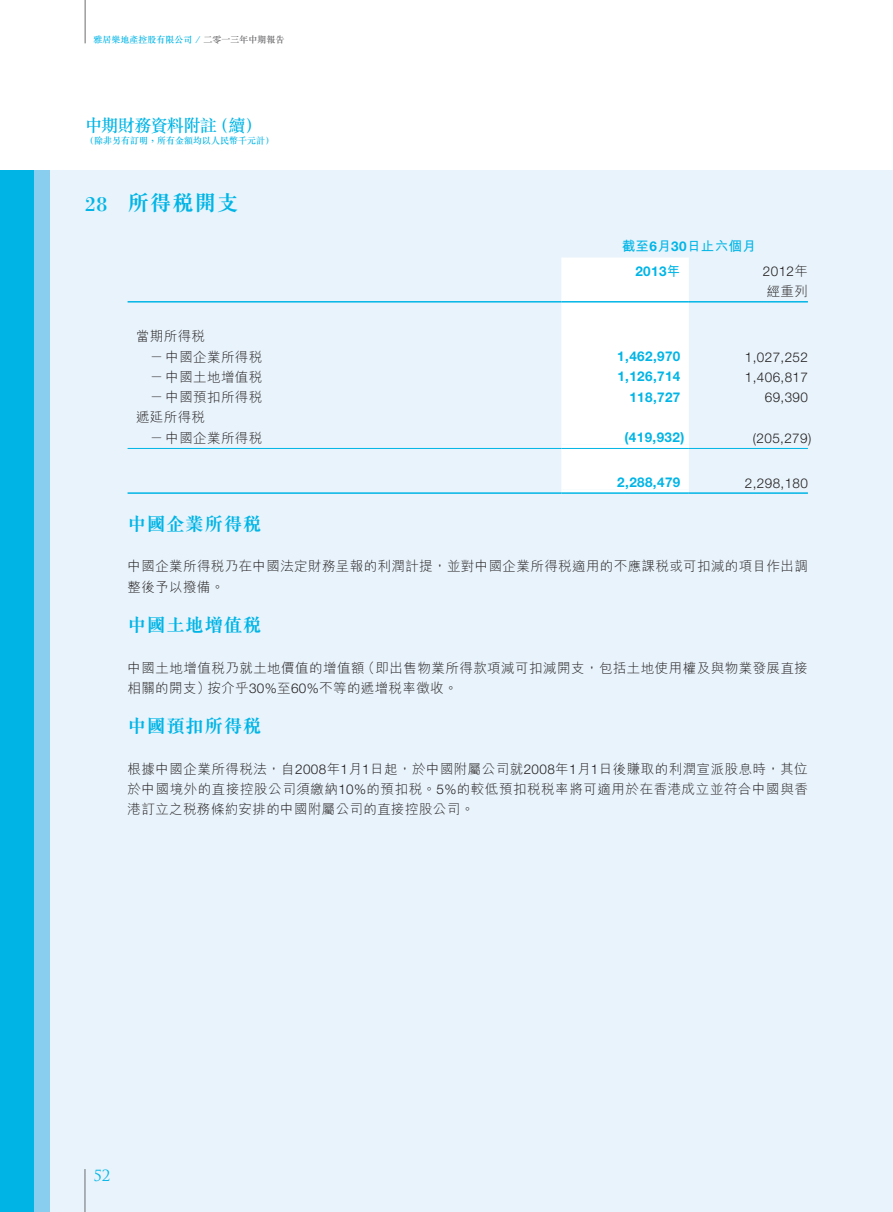
<style>
.page{position:relative;width:893px;height:1212px;background:#fff}
.page>*{position:absolute;margin:0;border:0;box-sizing:border-box;transform-origin:0 0}
.t1{font:700 21.75px "M Sung HK";letter-spacing:.025em;color:#00b5e6}
.t2{font:700 18.75px "M Sung HK";letter-spacing:.025em;color:#00b5e6}
.t3{font:500 17.25px "M Sung HK";letter-spacing:-.05em;color:#00b5e6}
.t4{font:15px "Trajan Pro";color:#00b5e6}
.t5{font:300 13.5px/20.2px "M Hei HK";letter-spacing:.03em;color:#231f20}
.t6{font:700 13.5px "Helvetica Neue LT Std";letter-spacing:.03em;color:#00b5e6}
.t7{font:300 13.5px "Helvetica Neue LT Std";letter-spacing:.03em;color:#231f20}
.t8{font:700 13.5px "M Hei HK";letter-spacing:.03em;color:#00b5e6}
.t9{font:500 9px "M Sung HK";color:#00b5e6}
.s1{font-family:"Trajan Pro";font-weight:400}
.s2{color:#636366}
.s3{font-family:"Bodoni Std";font-weight:400}
.s4{font-family:"Helvetica Neue LT Std"}
.s5{font-family:"M Hei HK"}
</style>
<div class="page">
<hr style="left:85px;top:0;width:1px;height:43px;background:#6c6d70">
<div style="left:49px;top:170px;width:844px;height:1042px;background:#e8f3fb"></div>
<div style="left:34px;top:170px;width:15px;height:1042px;background:#89ceef"></div>
<div style="left:0;top:170px;width:34px;height:1042px;background:#00b5e6"></div>
<div style="left:561px;top:258px;width:128px;height:234px;background:#fff"></div>
<hr style="left:128px;top:301px;width:433px;height:2px;background:#00b5e6">
<hr style="left:561px;top:301px;width:128px;height:2px;background:#00b5e6">
<hr style="left:689px;top:301px;width:119px;height:2px;background:#00b5e6">
<hr style="left:128px;top:448px;width:433px;height:1px;background:#00b5e6">
<hr style="left:561px;top:448px;width:128px;height:1px;background:#00b5e6">
<hr style="left:689px;top:448px;width:119px;height:1px;background:#00b5e6">
<hr style="left:128px;top:492px;width:433px;height:2px;background:#00b5e6">
<hr style="left:561px;top:492px;width:128px;height:2px;background:#00b5e6">
<hr style="left:689px;top:492px;width:119px;height:2px;background:#00b5e6">
<hr style="left:85px;top:1169px;width:1px;height:43px;background:#6c6d70">
<p class="t9" style="left:94px;top:34px;width:192px">雅居樂地產控股有限公司 <span class="s1">/</span> <span class="s2">二零一三年中期報告</span></p>
<p class="t3" style="left:85px;top:113px;width:178px">中期財務資料附註（續）</p>
<p class="t9" style="left:85px;top:135px;width:191px">（除非另有訂明，所有金額均以人民幣千元計）</p>
<h1 class="t1" style="left:85px;top:188px;width:155px"><span class="s3">28</span> 所得稅開支</h1>
<p class="t5" style="left:150px;top:326px;width:114px;text-indent:-14px">當期所得稅<br>－中國企業所得稅</p>
<p class="t8" style="left:622px;top:236px;width:136px">截至<span class="s4">6</span>月<span class="s4">30</span>日止六個月</p>
<p class="t6" style="left:635px;top:263px;width:47px">2013<span class="s5">年</span></p>
<p class="t7" style="left:763px;top:263px;width:47px">2012<span class="s5">年</span></p>
<p class="t5" style="left:767px;top:281px;width:43px">經重列</p>
<p class="t6" style="left:617px;top:348px;width:65px">1,462,970</p>
<p class="t7" style="left:745px;top:348px;width:65px">1,027,252</p>
<p class="t5" style="left:150px;top:366px;width:114px">－中國土地增值稅</p>
<p class="t6" style="left:617px;top:368px;width:65px">1,126,714</p>
<p class="t7" style="left:745px;top:369px;width:65px">1,406,817</p>
<p class="t5" style="left:150px;top:386px;width:114px">－中國預扣所得稅</p>
<p class="t6" style="left:629px;top:388px;width:53px">118,727</p>
<p class="t7" style="left:765px;top:389px;width:45px">69,390</p>
<p class="t5" style="left:150px;top:407px;width:114px;text-indent:-14px">遞延所得稅<br>－中國企業所得稅</p>
<p class="t6" style="left:625px;top:429px;width:61px">(419,932)</p>
<p class="t7" style="left:753px;top:429px;width:60px">(205,279)</p>
<p class="t6" style="left:617px;top:474px;width:65px">2,288,479</p>
<p class="t7" style="left:745px;top:474px;width:65px">2,298,180</p>
<h2 class="t2" style="left:128px;top:511px;width:136px">中國企業所得稅</h2>
<p class="t5" style="left:128px;top:556px;width:682px">中國企業所得稅乃在中國法定財務呈報的利潤計提，並對中國企業所得稅適用的不應課稅或可扣減的項目作出調整後予以撥備。</p>
<h2 class="t2" style="left:128px;top:612px;width:136px">中國土地增值稅</h2>
<p class="t5" style="left:128px;top:657px;width:682px">中國土地增值稅乃就土地價值的增值額（即出售物業所得款項減可扣減開支，包括土地使用權及與物業發展直接相關的開支）按介乎<span class="s4">30%</span>至<span class="s4">60%</span>不等的遞增稅率徵收。</p>
<h2 class="t2" style="left:128px;top:713px;width:136px">中國預扣所得稅</h2>
<p class="t5" style="left:128px;top:758px;width:682px;text-align:justify">根據中國企業所得稅法，自<span class="s4">2008</span>年<span class="s4">1</span>月<span class="s4">1</span>日起，於中國附屬公司就<span class="s4">2008</span>年<span class="s4">1</span>月<span class="s4">1</span>日後賺取的利潤宣派股息時，其位於中國境外的直接控股公司須繳納<span class="s4">10%</span>的預扣稅。<span class="s4">5%</span>的較低預扣稅稅率將可適用於在香港成立並符合中國與香港訂立之稅務條約安排的中國附屬公司的直接控股公司。</p>
<p class="t4" style="left:94px;top:1166px;width:18px">52</p>
</div>
